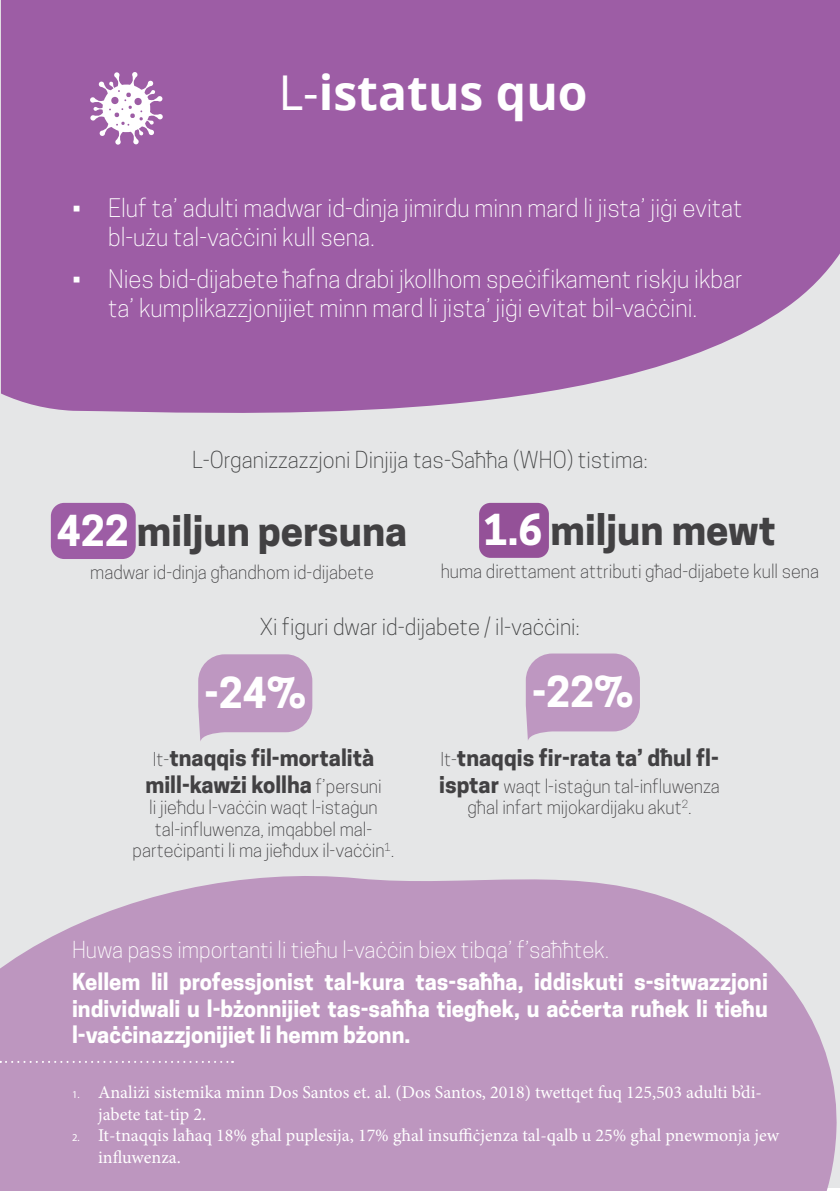
<style>
.page{position:relative;width:840px;height:1191px;background:#fff}
.page>*{position:absolute;margin:0;border:0;box-sizing:border-box;transform-origin:0 0}
.t1{font:700 48px "Open Sans";color:#fff}
.t2{font:700 40px "Cooper Hewitt";color:#424143}
.t3{font:700 40px "Cooper Hewitt";color:#fff}
.t4{font:300 24px/28.8px "Cooper Hewitt";color:#fff}
.t5{font:700 22px/26.4px "Cooper Hewitt";color:#fff;text-align:justify}
.t6{font:300 22px "Cooper Hewitt";color:#414243}
.t7{font:700 22px/26.4px "Cooper Hewitt";color:#424143;text-align:center}
.t8{font:300 22px "Cooper Hewitt";color:#fff}
.t9{font:300 18px/21.6px "Cooper Hewitt";color:#424143;text-align:center}
.t10{font:18px/21.6px "Minion Pro";color:#fff}
.s1{font-weight:400}
.s2{color:#fff}
.s3{font-weight:300;font-size:18px}
.s4{font-weight:700;font-size:22px}
.s5{font-family:"Myriad Pro";font-size:10.4px}
</style>
<div class="page">
<div style="left:0;top:0;width:839px;height:1188px;background:#e5e6e7"></div>
<svg style="left:0;top:876px;width:837px;height:315px;background:#c09dc2"></svg>
<div style="left:1px;top:0;width:838px;height:413px;background:#9d5da5"></div>
<svg style="left:90px;top:72px;width:73px;height:73px;background:#c59fc9"></svg>
<div style="left:53px;top:505px;width:81px;height:52px;background:#9d5da5;border-radius:11px"></div>
<div style="left:51px;top:503px;width:85px;height:56px;border:4px solid #9d5da5;border-radius:11px"></div>
<div style="left:479px;top:503px;width:69px;height:55px;background:#945198;border-radius:11px"></div>
<svg style="left:198px;top:654px;width:114px;height:87px;background:#c3a2c6"></svg>
<svg style="left:525px;top:653px;width:114px;height:87px;background:#c3a2c6"></svg>
<svg style="left:0;top:1061px;width:233px;height:2px"></svg>
<svg style="left:839px;top:362px;width:1px;height:817px"></svg>
<h1 class="t1" style="left:278px;top:58px;width:311px"><span class="s1">L-</span>istatus quo</h1>
<h3 class="t4" style="left:108px;top:193px;width:635px;text-indent:-36px">• Eluf ta’ adulti madwar id-dinja jimirdu minn mard li jista’ jiġi evitat bl-użu tal-vaċċini kull sena.</h3>
<h3 class="t4" style="left:72px;top:265px;width:671px;text-align:center">• Nies bid-dijabete ħafna drabi jkollhom speċifikament riskju ikbar ta’ kumplikazzjonijiet minn mard li jista’ jiġi evitat bil-vaċċini.</h3>
<p class="t6" style="left:192px;top:447px;width:457px">L-Organizzazzjoni Dinjija tas-Saħħa (WHO) tistima:</p>
<h2 class="t2" style="left:483px;top:506px;width:293px"><span class="s2">1.6</span> miljun mewt</h2>
<p class="t9" style="left:440px;top:561px;width:379px">huma direttament attributi għad-dijabete kull sena</p>
<p class="t6" style="left:260px;top:613px;width:321px">Xi figuri dwar id-dijabete / il-vaċċini:</p>
<h2 class="t2" style="left:57px;top:507px;width:352px"><span class="s2">422</span> miljun persuna</h2>
<p class="t9" style="left:90px;top:561px;width:285px">madwar id-dinja għandhom id-dijabete</p>
<h2 class="t3" style="left:204px;top:669px;width:103px">-24%</h2>
<p class="t7" style="left:145px;top:745px;width:237px"><span class="s3">It-</span>tnaqqis fil-mortalità mill-kawżi kollha <span class="s3">f’persuni</span></p>
<p class="t9" style="left:132px;top:796px;width:263px">li jieħdu l-vaċċin waqt l-istaġun tal-influwenza, imqabbel mal&shy;parteċipanti li ma jieħdux il-vaċċin<sup>1</sup>.</p>
<h2 class="t3" style="left:532px;top:668px;width:103px">-22%</h2>
<p class="t7" style="left:440px;top:745px;width:280px"><span class="s3">It-</span>tnaqqis fir-rata ta’ dħul fl-</p>
<p class="t9" style="left:439px;top:775px;width:282px"><span class="s4">isptar</span> waqt l-istaġun tal-influwenza għal infart mijokardijaku akut<sup>2</sup>.</p>
<p class="t8" style="left:72px;top:937px;width:538px">Huwa pass importanti li tieħu l-vaċċin biex tibqa’ f’saħħtek.</p>
<p class="t5" style="left:72px;top:968px;width:697px">Kellem lil professjonist tal-kura tas-saħħa, iddiskuti s-sitwazzjoni individwali u l-bżonnijiet tas-saħħa tiegħek, u aċċerta ruħek li tieħu l-vaċċinazzjonijiet li hemm bżonn.</p>
<p class="t10" style="left:98px;top:1081px;width:665px;text-indent:-26px"><span class="s5">1.</span> Analiżi sistemika minn Dos Santos et. al. (Dos Santos, 2018) twettqet fuq 125,503 adulti b’di&shy;jabete tat-tip 2.</p>
<p class="t10" style="left:98px;top:1124px;width:682px;text-indent:-26px"><span class="s5">2.</span> It-tnaqqis laħaq 18% għal puplesija, 17% għal insuffiċjenza tal-qalb u 25% għal pnewmonja jew influwenza.</p>
</div>
